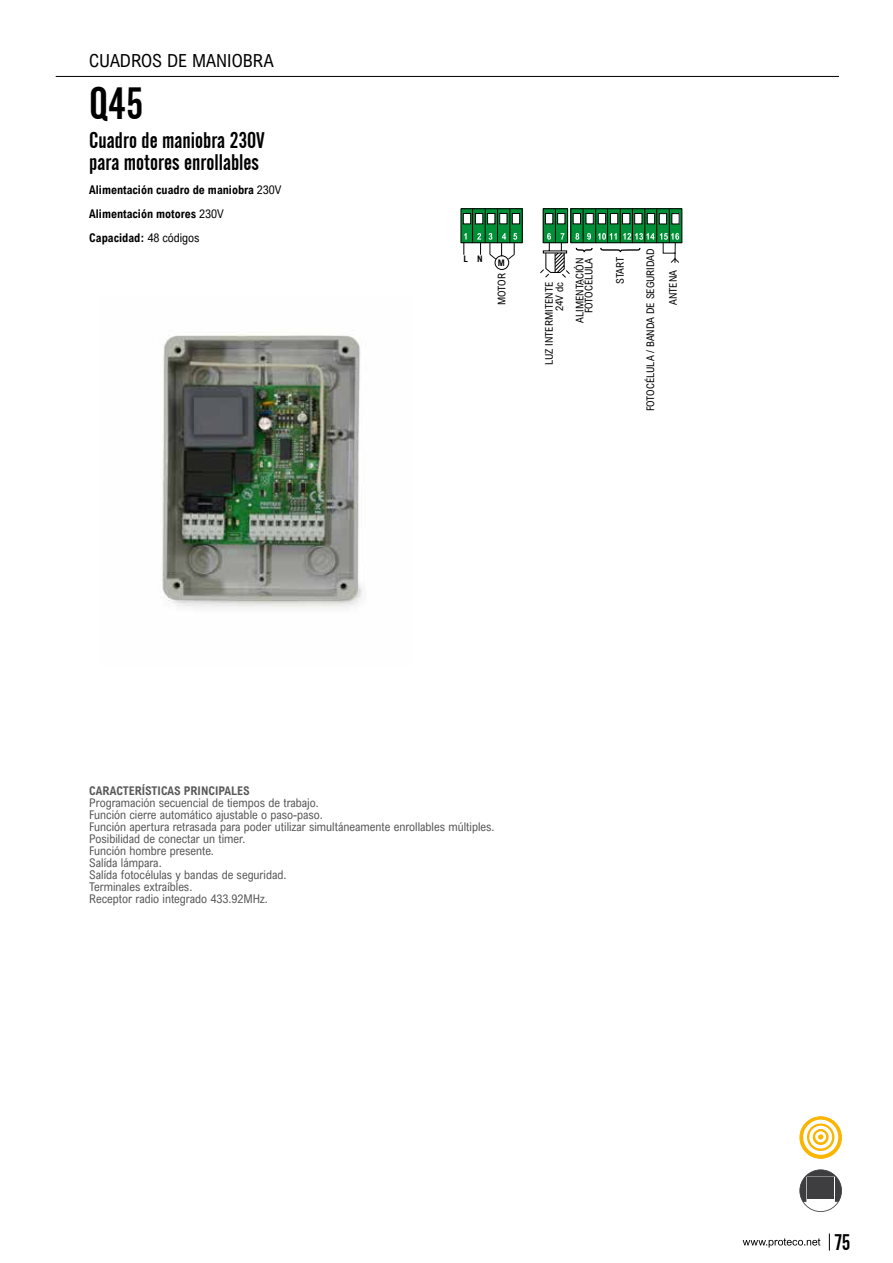
<style>
.page{position:relative;width:893px;height:1263px;background:#fff}
.page>*{position:absolute;margin:0;border:0;box-sizing:border-box;transform-origin:0 0}
.t1{font:45px "Alternate Gothic No 2 BT";color:#000}
.t2{font:22.5px/22.5px "Alternate Gothic No 2 BT";color:#000}
.t3{font:18px "Arial Nova Cond";color:#000}
.t4{font:12px/12px "Arial Nova Cond";color:#58585a}
.t5{font:700 12px/24px "Arial Nova Cond";color:#000}
.t6{font:700 12px "Arial Nova Cond";color:#58585a}
.t7{font:10.5px/9px "Arial Nova Cond";color:#000;text-align:right}
.t8{font:700 9px "Arial Nova Cond";color:#000}
.s1{font-weight:400}
</style>
<div class="page">
<svg style="left:829px;top:1233px;width:1px;height:17px"></svg>
<svg style="left:743px;top:1238px;width:77px;height:9px"></svg>
<div style="left:543px;top:209px;width:25px;height:34px;background:#009037"></div>
<div style="left:543px;top:208px;width:25px;height:35px;border:1px solid #000"></div>
<div style="left:558px;top:213px;width:7px;height:11px;background:#fff"></div>
<div style="left:557px;top:213px;width:8px;height:11px;border:1px solid #000"></div>
<div style="left:545px;top:213px;width:8px;height:11px;background:#fff"></div>
<div style="left:545px;top:213px;width:8px;height:11px;border:1px solid #000"></div>
<hr style="left:555px;top:209px;width:1px;height:34px;background:#000">
<svg style="left:572px;top:210px;width:108px;height:23px;background:#008332"></svg>
<div style="left:570px;top:208px;width:112px;height:35px;border:1px solid #000"></div>
<hr style="left:656px;top:209px;width:1px;height:34px;background:#000">
<hr style="left:644px;top:209px;width:1px;height:34px;background:#000">
<hr style="left:669px;top:209px;width:1px;height:34px;background:#000">
<div style="left:598px;top:213px;width:8px;height:11px;background:#fff"></div>
<div style="left:598px;top:213px;width:8px;height:11px;border:1px solid #000"></div>
<div style="left:610px;top:213px;width:8px;height:11px;background:#fff"></div>
<div style="left:610px;top:213px;width:8px;height:11px;border:1px solid #000"></div>
<div style="left:635px;top:213px;width:7px;height:11px;background:#fff"></div>
<div style="left:634px;top:213px;width:8px;height:11px;border:1px solid #000"></div>
<div style="left:622px;top:213px;width:8px;height:11px;background:#fff"></div>
<div style="left:622px;top:213px;width:8px;height:11px;border:1px solid #000"></div>
<div style="left:647px;top:213px;width:8px;height:11px;background:#fff"></div>
<div style="left:647px;top:213px;width:8px;height:11px;border:1px solid #000"></div>
<div style="left:659px;top:214px;width:8px;height:10px;background:#fff"></div>
<div style="left:659px;top:213px;width:8px;height:11px;border:1px solid #000"></div>
<div style="left:672px;top:214px;width:7px;height:10px;background:#fff"></div>
<hr style="left:607px;top:209px;width:1px;height:34px;background:#000">
<hr style="left:632px;top:209px;width:1px;height:34px;background:#000">
<hr style="left:620px;top:209px;width:1px;height:34px;background:#000">
<svg style="left:463px;top:210px;width:58px;height:23px"></svg>
<div style="left:461px;top:208px;width:62px;height:35px;border:1px solid #000"></div>
<hr style="left:509px;top:209px;width:1px;height:34px;background:#000">
<div style="left:463px;top:213px;width:8px;height:11px;background:#fff"></div>
<div style="left:463px;top:213px;width:8px;height:11px;border:1px solid #000"></div>
<div style="left:475px;top:213px;width:8px;height:11px;background:#fff"></div>
<div style="left:475px;top:213px;width:8px;height:11px;border:1px solid #000"></div>
<div style="left:500px;top:213px;width:7px;height:11px;background:#fff"></div>
<div style="left:499px;top:213px;width:8px;height:11px;border:1px solid #000"></div>
<div style="left:488px;top:213px;width:7px;height:11px;background:#fff"></div>
<div style="left:487px;top:213px;width:8px;height:11px;border:1px solid #000"></div>
<div style="left:512px;top:213px;width:8px;height:11px;background:#fff"></div>
<div style="left:512px;top:213px;width:8px;height:11px;border:1px solid #000"></div>
<hr style="left:472px;top:209px;width:1px;height:34px;background:#000">
<hr style="left:497px;top:209px;width:1px;height:34px;background:#000">
<hr style="left:485px;top:209px;width:1px;height:34px;background:#000">
<div style="left:573px;top:213px;width:7px;height:11px;background:#fff"></div>
<div style="left:573px;top:213px;width:8px;height:11px;border:1px solid #000"></div>
<div style="left:586px;top:213px;width:7px;height:11px;background:#fff"></div>
<hr style="left:583px;top:209px;width:1px;height:34px;background:#000">
<hr style="left:595px;top:209px;width:1px;height:34px;background:#000">
<img style="left:161px;top:334px;width:202px;height:274px">
<svg style="left:799px;top:1169px;width:43px;height:43px"></svg>
<hr style="left:807px;top:1177px;width:27px;height:3px;background:#3e3d40">
<hr style="left:807px;top:1179px;width:27px;height:3px;background:#3e3d40">
<hr style="left:807px;top:1182px;width:27px;height:3px;background:#3e3d40">
<hr style="left:807px;top:1184px;width:27px;height:3px;background:#3e3d40">
<hr style="left:807px;top:1187px;width:27px;height:3px;background:#3e3d40">
<hr style="left:807px;top:1189px;width:27px;height:3px;background:#3e3d40">
<hr style="left:807px;top:1192px;width:27px;height:3px;background:#3e3d40">
<hr style="left:807px;top:1195px;width:27px;height:3px;background:#3e3d40">
<hr style="left:56px;top:76px;width:783px;height:1px;background:#000">
<svg style="left:799px;top:1116px;width:43px;height:43px"></svg>
<svg style="left:463px;top:233px;width:217px;height:45px"></svg>
<h3 class="t3" style="left:89px;top:50px;width:186px">CUADROS DE MANIOBRA</h3>
<h1 class="t1" style="left:89px;top:79px;width:56px">Q45</h1>
<h2 class="t2" style="left:89px;top:129px;width:177px">Cuadro de maniobra 230V para motores enrollables</h2>
<p class="t5" style="left:89px;top:178px;width:194px">Alimentación cuadro de maniobra <span class="s1">230V<br></span>Alimentación motores <span class="s1">230V<br></span>Capacidad: <span class="s1">48 códigos</span></p>
<p class="t8" style="left:463px;top:254px;width:21px">L N</p>
<p class="t8" style="left:498px;top:257px;width:9px">M</p>
<p class="t7" style="left:497px;top:305px;width:33px;rotate:-90deg">MOTOR</p>
<p class="t7" style="left:544px;top:365px;width:85px;line-height:10.5px;rotate:-90deg">LUZ INTERMITENTE<br>24V dc</p>
<p class="t7" style="left:575px;top:323px;width:67px;rotate:-90deg">ALIMENTACIÓN<br>FOTOCÉLULA</p>
<p class="t7" style="left:615px;top:284px;width:29px;rotate:-90deg">START</p>
<p class="t7" style="left:646px;top:411px;width:164px;rotate:-90deg">FOTOCÉLULA / BANDA DE SEGURIDAD</p>
<p class="t7" style="left:669px;top:305px;width:37px;rotate:-90deg">ANTENA</p>
<p class="t6" style="left:89px;top:784px;width:162px">CARACTERÍSTICAS PRINCIPALES</p>
<p class="t4" style="left:89px;top:797px;width:407px">Programación secuencial de tiempos de trabajo.<br>Función cierre automático ajustable o paso-paso.<br>Función apertura retrasada para poder utilizar simultáneamente enrollables múltiples.<br>Posibilidad de conectar un timer.<br>Función hombre presente.<br>Salída lámpara.<br>Salída fotocélulas y bandas de seguridad.<br>Terminales extraíbles.<br>Receptor radio integrado 433.92MHz.</p>
<h2 class="t2" style="left:835px;top:1231px;width:17px">75</h2>
</div>
